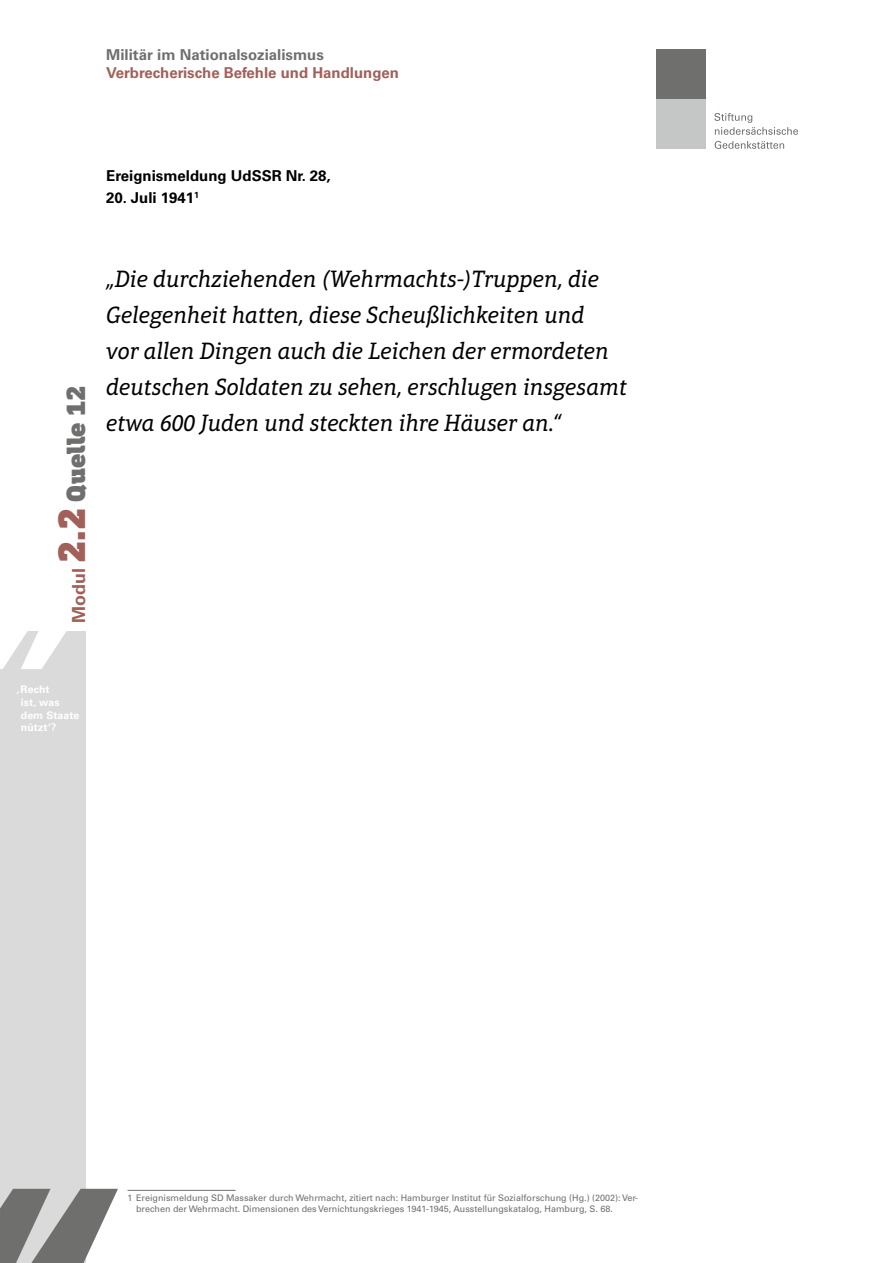
<style>
.page{position:relative;width:893px;height:1263px;background:#fff}
.page>*{position:absolute;margin:0;border:0;box-sizing:border-box;transform-origin:0 0}
.t1{font:900 27px "DIN Next Slab Pro";color:#6f6f6e}
.t2{font:italic 24px/36px "Aptifer Slab LT Pro";letter-spacing:-.005em;color:#000}
.t3{font:700 15px "Univers LT Pro 65";color:#000}
.t4{font:700 15px "Univers LT Pro 65";color:#a16059}
.t5{font:700 15px "Univers LT Pro 65";color:#6f6f6e}
.t6{font:700 10.5px/12.6px "Univers LT Pro 65";letter-spacing:.01em;color:#fff}
.t7{font:9px/10.8px "Univers LT Pro 55 Roman";color:#6f6f6e}
.s1{font-family:"Univers LT Pro 65";font-weight:700;font-size:18px;color:#a16059}
.s2{font-size:39px;color:#a16059}
</style>
<div class="page">
<div style="left:656px;top:50px;width:50px;height:49px;background:#6f6f6e"></div>
<div style="left:656px;top:99px;width:50px;height:50px;background:#c5c6c6"></div>
<svg style="left:714px;top:113px;width:84px;height:22px"></svg>
<svg style="left:715px;top:141px;width:69px;height:8px"></svg>
<div style="left:0;top:631px;width:85px;height:632px;background:#dadada"></div>
<svg style="left:0;top:631px;width:66px;height:38px"></svg>
<svg style="left:0;top:1189px;width:118px;height:74px"></svg>
<hr style="left:128px;top:1190px;width:108px;height:1px;background:#6f6f6e">
<p class="t5" style="left:106px;top:46px;width:219px">Militär im Nationalsozialismus</p>
<p class="t4" style="left:106px;top:64px;width:294px">Verbrecherische Befehle und Handlungen</p>
<p class="t3" style="left:106px;top:167px;width:226px">Ereignismeldung UdSSR Nr. 28,</p>
<p class="t3" style="left:106px;top:189px;width:94px">20. Juli 1941<sup>1</sup></p>
<p class="t1" style="left:60px;top:623px;width:239px;rotate:-90deg"><span class="s1">Modul</span> <span class="s2">2.2</span> Quelle 12</p>
<p class="t2" style="left:106px;top:261px;width:522px">„Die durchziehenden (Wehrmachts-)Truppen, die Gelegenheit hatten, diese Scheußlichkeiten und<br>vor allen Dingen auch die Leichen der ermordeten deutschen Soldaten zu sehen, erschlugen insgesamt etwa 600 Juden und steckten ihre Häuser an.“</p>
<p class="t6" style="left:21px;top:683px;width:60px;text-indent:-4px">‚Recht<br>ist, was dem Staate nützt‘?</p>
<p class="t7" style="left:136px;top:1192px;width:504px;text-indent:-9px">1 Ereignismeldung SD Massaker durch Wehrmacht, zitiert nach: Hamburger Institut für Sozialforschung (Hg.) (2002): Ver&shy;brechen der Wehrmacht. Dimensionen des Vernichtungskrieges 1941-1945, Ausstellungskatalog, Hamburg, S. 68.</p>
</div>
